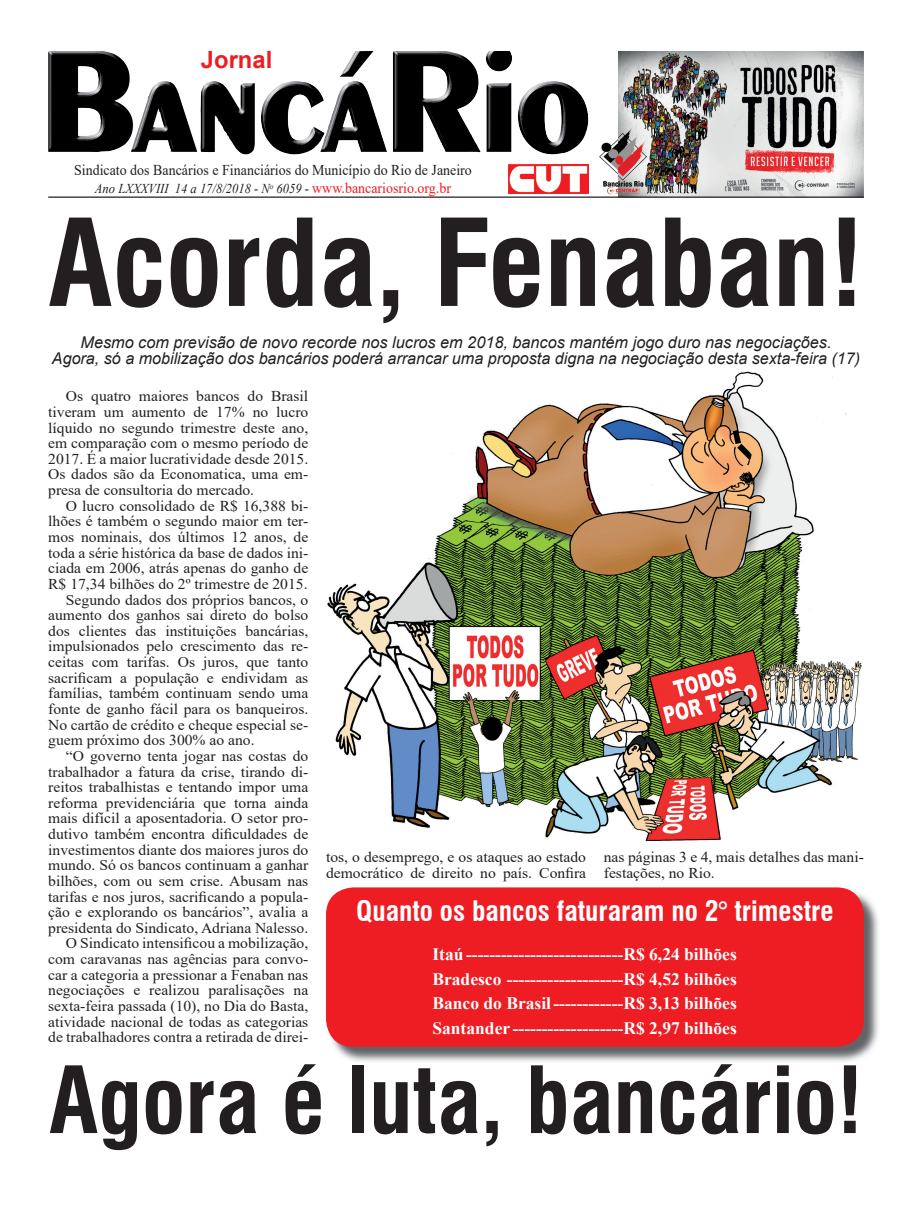
<style>
.page{position:relative;width:922px;height:1205px;background:#fff}
.page>*{position:absolute;margin:0;border:0;box-sizing:border-box;transform-origin:0 0}
.t1{font:700 condensed 117.5px "Swiss 721 BT";color:#231f20}
.t2{font:700 condensed 90px "Swiss 721 BT";color:#231f20}
.t3{font:700 condensed 27.5px "Swiss 721 BT";color:#fff}
.t4{font:700 23.75px "Arial";color:#ee1d23}
.t5{font:700 17.5px/24.6px "Times New Roman";color:#fff;text-align:justify}
.t6{font:italic 16.25px/16.2px "Arial";color:#231f20;text-align:center}
.t7{font:15px/15.6px "Times New Roman";color:#231f20;scale:1.04 1}
.t8{font:15px "Times New Roman";color:#231f20;scale:.93 1}
.t9{font:italic 13.5px "Times New Roman";color:#231f20;scale:.93 1}
.s1{font-style:normal;font-size:15px;color:#ee1d23}
</style>
<div class="page">
<img style="left:327px;top:371px;width:535px;height:470px">
<img style="left:327px;top:889px;width:551px;height:173px">
<div style="left:326px;top:887px;width:537px;height:160px;background:#ee1d23;border-radius:27px"></div>
<img style="left:618px;top:51px;width:245px;height:145px">
<hr style="left:48px;top:196px;width:815px;height:2px;background:#231f20">
<img style="left:508px;top:165px;width:80px;height:28px">
<img style="left:48px;top:51px;width:464px;height:101px">
<img style="left:599px;top:127px;width:47px;height:67px">
<h3 class="t4" style="left:201px;top:43px;width:73px">Jornal</h3>
<p class="t8" style="left:74px;top:160px;width:429px">Sindicato dos Bancários e Financiários do Município do Rio de Janeiro</p>
<p class="t9" style="left:95px;top:179px;width:384px">Ano LXXXVIII 14 a 17/8/2018 - N<sup>o</sup> 6059 - <span class="s1">www.bancariosrio.org.br</span></p>
<h1 class="t1" style="left:48px;top:193px;width:817px">Acorda, Fenaban!</h1>
<p class="t6" style="left:52px;top:334px;width:809px">Mesmo com previsão de novo recorde nos lucros em 2018, bancos mantém jogo duro nas negociações.<br>Agora, só a mobilização dos bancários poderá arrancar uma proposta digna na negociação desta sexta-feira (17)</p>
<p class="t7" style="left:48px;top:388px;width:251px;text-align:justify;text-indent:18px">Os quatro maiores bancos do Brasil tiveram um aumento de 17% no lucro líquido no segundo trimestre deste ano, em comparação com o mesmo período de 2017. É a maior lucratividade desde 2015.<br>Os dados são da Economatica, uma em&shy;presa de consultoria do mercado.</p>
<p class="t7" style="left:66px;top:497px;width:234px">O lucro consolidado de R$ 16,388 bi-</p>
<p class="t7" style="left:48px;top:513px;width:251px">lhões é também o segundo maior em ter-</p>
<p class="t7" style="left:48px;top:529px;width:251px">mos nominais, dos últimos 12 anos, de</p>
<p class="t7" style="left:48px;top:544px;width:251px">toda a série histórica da base de dados ini-</p>
<p class="t7" style="left:48px;top:560px;width:251px">ciada em 2006, atrás apenas do ganho de</p>
<p class="t7" style="left:48px;top:575px;width:251px">R$ 17,34 bilhões do 2º trimestre de 2015.</p>
<p class="t7" style="left:66px;top:591px;width:234px">Segundo dados dos próprios bancos, o</p>
<p class="t7" style="left:48px;top:607px;width:251px">aumento dos ganhos sai direto do bolso</p>
<p class="t7" style="left:48px;top:622px;width:251px">dos clientes das instituições bancárias,</p>
<p class="t7" style="left:48px;top:638px;width:251px">impulsionados pelo crescimento das re-</p>
<p class="t7" style="left:48px;top:654px;width:251px">ceitas com tarifas. Os juros, que tanto</p>
<p class="t7" style="left:48px;top:669px;width:251px">sacrificam a população e endividam as</p>
<p class="t7" style="left:48px;top:685px;width:251px">famílias, também continuam sendo uma</p>
<p class="t7" style="left:48px;top:701px;width:251px">fonte de ganho fácil para os banqueiros.</p>
<p class="t7" style="left:48px;top:716px;width:251px">No cartão de crédito e cheque especial se-</p>
<p class="t7" style="left:48px;top:732px;width:200px">guem próximo dos 300% ao ano.</p>
<p class="t7" style="left:66px;top:747px;width:234px">“O governo tenta jogar nas costas do</p>
<p class="t7" style="left:48px;top:763px;width:251px">trabalhador a fatura da crise, tirando di-</p>
<p class="t7" style="left:48px;top:779px;width:251px">reitos trabalhistas e tentando impor uma</p>
<p class="t7" style="left:48px;top:794px;width:251px">reforma previdenciária que torna ainda</p>
<p class="t7" style="left:48px;top:810px;width:251px">mais difícil a aposentadoria. O setor pro-</p>
<p class="t7" style="left:48px;top:826px;width:251px">dutivo também encontra dificuldades de</p>
<p class="t7" style="left:48px;top:841px;width:251px">investimentos diante dos maiores juros do</p>
<p class="t7" style="left:48px;top:857px;width:251px">mundo. Só os bancos continuam a ganhar</p>
<p class="t7" style="left:48px;top:872px;width:251px">bilhões, com ou sem crise. Abusam nas</p>
<p class="t7" style="left:48px;top:888px;width:251px">tarifas e nos juros, sacrificando a popula-</p>
<p class="t7" style="left:48px;top:904px;width:251px">ção e explorando os bancários”, avalia a</p>
<p class="t7" style="left:48px;top:919px;width:251px">presidenta do Sindicato, Adriana Nalesso.</p>
<p class="t7" style="left:66px;top:935px;width:234px">O Sindicato intensificou a mobilização,</p>
<p class="t7" style="left:48px;top:951px;width:251px">com caravanas nas agências para convo-</p>
<p class="t7" style="left:48px;top:966px;width:251px">car a categoria a pressionar a Fenaban nas</p>
<p class="t7" style="left:48px;top:982px;width:251px">negociações e realizou paralisações na</p>
<p class="t7" style="left:48px;top:997px;width:251px">sexta-feira passada (10), no Dia do Basta,</p>
<p class="t7" style="left:48px;top:1013px;width:251px">atividade nacional de todas as categorias</p>
<p class="t7" style="left:48px;top:1029px;width:251px">de trabalhadores contra a retirada de direi-</p>
<p class="t7" style="left:326px;top:849px;width:251px">tos, o desemprego, e os ataques ao estado democrático de direito no país. Confira</p>
<p class="t7" style="left:603px;top:849px;width:251px">nas páginas 3 e 4, mais detalhes das mani&shy;festações, no Rio.</p>
<h3 class="t3" style="left:356px;top:894px;width:479px">Quanto os bancos faturaram no 2° trimestre</h3>
<p class="t5" style="left:432px;top:941px;width:306px">Itaú ---------------------------R$ 6,24 bilhões Bradesco --------------------R$ 4,52 bilhões Banco do Brasil ------------R$ 3,13 bilhões Santander -------------------R$ 2,97 bilhões</p>
<h2 class="t2" style="left:49px;top:1046px;width:815px">Agora é luta, bancário!</h2>
</div>
